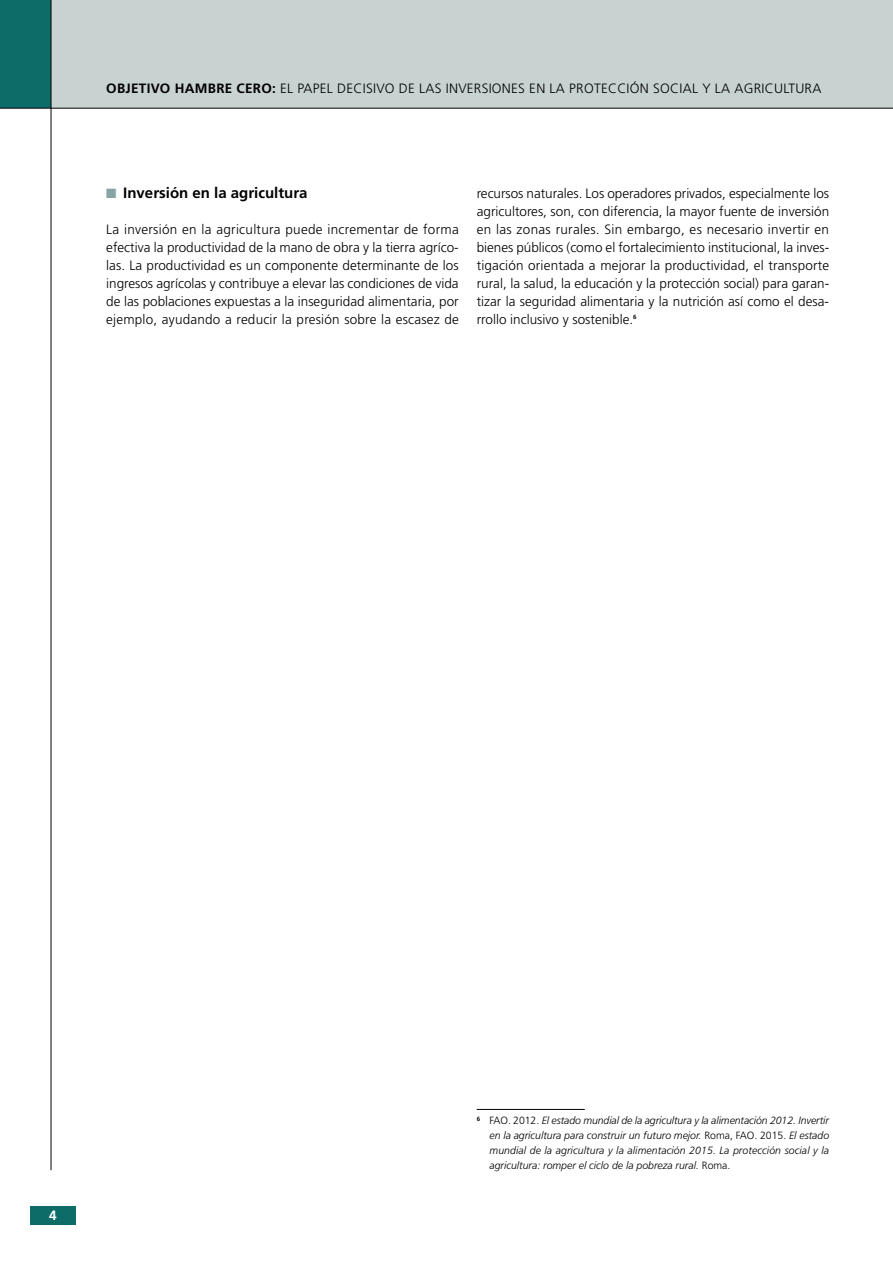
<style>
.page{position:relative;width:893px;height:1263px;background:#fff}
.page>*{position:absolute;margin:0;border:0;box-sizing:border-box;transform-origin:0 0}
.t1{font:700 15px "Frutiger LT Std";color:#000}
.t2{font:300 13.5px/18px "Frutiger LT Std";letter-spacing:.015em;color:#000;text-align:justify}
.t3{font:700 13.5px "Frutiger LT Std";color:#fff}
.t4{font:italic 300 10.5px/15px "Frutiger LT Std";color:#000;text-align:justify}
.s1{font-weight:700}
.s2{color:#87a3a2}
.s3{font-style:normal}
</style>
<div class="page">
<div style="left:0;top:0;width:893px;height:108px;background:#c7d2d1"></div>
<div style="left:30px;top:1206px;width:45px;height:18px;background:#0e6c68"></div>
<div style="left:0;top:0;width:51px;height:108px;background:#0e6c68"></div>
<hr style="left:0;top:108px;width:893px;height:1px;background:#000">
<hr style="left:51px;top:0;width:1px;height:1170px;background:#000">
<hr style="left:477px;top:1109px;width:108px;height:1px;background:#000">
<p class="t2" style="left:106px;top:80px;width:717px"><span class="s1">Objetivo hambre cero:</span> El papel decisivo de las inversiones en la protección social y la agricultura</p>
<p class="t1" style="left:106px;top:184px;width:203px"><span class="s2">■</span> Inversión en la agricultura</p>
<p class="t2" style="left:106px;top:221px;width:354px">La inversión en la agricultura puede incrementar de forma efectiva la productividad de la mano de obra y la tierra agríco&shy;las. La productividad es un componente determinante de los ingresos agrícolas y contribuye a elevar las condiciones de vida de las poblaciones expuestas a la inseguridad alimentaria, por ejemplo, ayudando a reducir la presión sobre la escasez de</p>
<p class="t2" style="left:477px;top:185px;width:354px">recursos naturales. Los operadores privados, especialmente los agricultores, son, con diferencia, la mayor fuente de inversión en las zonas rurales. Sin embargo, es necesario invertir en bienes públicos (como el fortalecimiento institucional, la inves&shy;tigación orientada a mejorar la productividad, el transporte rural, la salud, la educación y la protección social) para garan&shy;tizar la seguridad alimentaria y la nutrición así como el desa&shy;rrollo inclusivo y sostenible.<sup>6</sup></p>
<p class="t3" style="left:49px;top:1207px;width:9px">4</p>
<p class="t4" style="left:489px;top:1113px;width:341px;text-indent:-13px"><sup>6</sup> <span class="s3">FAO. 2012.</span> El estado mundial de la agricultura y la alimentación 2012. Invertir en la agricultura para construir un futuro mejor. <span class="s3">Roma, FAO. 2015.</span> El estado mundial de la agricultura y la alimentación 2015. La protección social y la agricultura: romper el ciclo de la pobreza rural. <span class="s3">Roma.</span></p>
</div>
